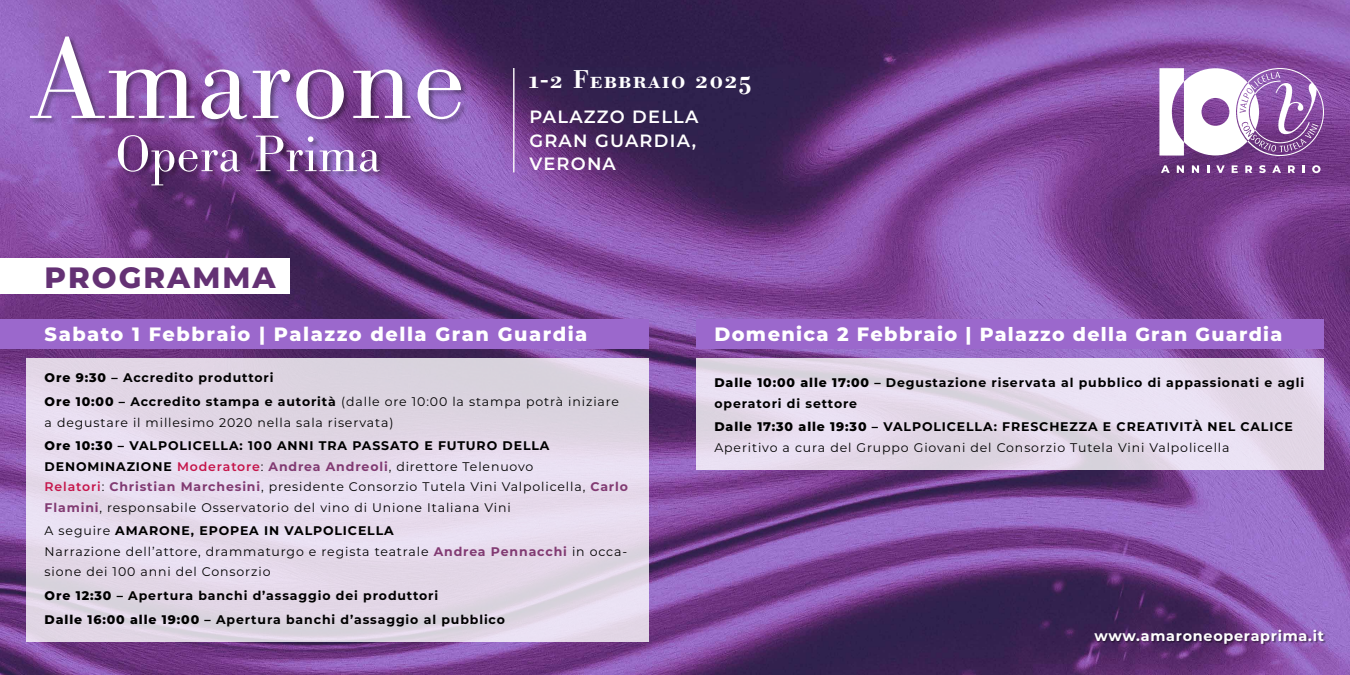
<style>
.page{position:relative;width:1350px;height:675px;background:#fff}
.page>*{position:absolute;margin:0;border:0;box-sizing:border-box;transform-origin:0 0}
.t1{font:300 122.12px "Bodoni EF";color:#fff}
.t2{font:300 53.25px "Bodoni EF";color:#fff}
.t3{font:800 29.38px "Montserrat";letter-spacing:.07em;color:#643174}
.t4{font:25.44px "Bodoni BE Medium SC";letter-spacing:.05em;color:#fff}
.t5{font:800 19.31px "Montserrat";letter-spacing:.08em;color:#fff}
.t6{font:800 18.94px "Montserrat";letter-spacing:.07em;color:#fff}
.t7{font:600 17.81px/23.8px "Montserrat";letter-spacing:.07em;color:#fff}
.t8{font:700 14.38px "Montserrat";letter-spacing:.05em;color:#fff}
.t9{font:12.5px/20.4px "Montserrat";letter-spacing:.07em;color:#000}
.t10{font:700 12.5px/23.8px "Montserrat";letter-spacing:.07em;color:#000}
.s1{font-weight:800}
.s2{font-weight:400}
.s3{font-weight:700}
.s4{font-weight:600;color:#c5144a}
.s5{font-weight:700;color:#813a72}
.s6{font-size:19.31px}
</style>
<div class="page">
<img style="left:0;top:0;width:1350px;height:675px">
<div style="left:29px;top:36px;width:439px;height:157px;background:#000;opacity:.4"></div>
<hr style="left:513px;top:68px;width:1px;height:104px;background:#fff">
<svg style="left:1161px;top:165px;width:9px;height:8px"></svg>
<svg style="left:1177px;top:165px;width:7px;height:8px"></svg>
<svg style="left:1192px;top:165px;width:7px;height:8px"></svg>
<svg style="left:1207px;top:165px;width:2px;height:8px"></svg>
<svg style="left:1216px;top:165px;width:9px;height:8px"></svg>
<svg style="left:1232px;top:165px;width:6px;height:8px"></svg>
<svg style="left:1245px;top:165px;width:7px;height:8px"></svg>
<svg style="left:1259px;top:165px;width:7px;height:8px"></svg>
<svg style="left:1272px;top:165px;width:9px;height:8px"></svg>
<svg style="left:1288px;top:165px;width:7px;height:8px"></svg>
<svg style="left:1302px;top:165px;width:3px;height:8px"></svg>
<svg style="left:1312px;top:165px;width:9px;height:8px"></svg>
<svg style="left:1159px;top:68px;width:165px;height:88px"></svg>
<div style="left:0;top:319px;width:649px;height:30px;background:#9b68cc"></div>
<div style="left:26px;top:358px;width:623px;height:284px;background:#e3d7e8"></div>
<div style="left:0;top:259px;width:289px;height:35px;background:#fff"></div>
<div style="left:1094px;top:629px;width:232px;height:17px;background:#000;opacity:.45"></div>
<svg style="left:696px;top:359px;width:628px;height:111px;background:#e4daea"></svg>
<div style="left:696px;top:319px;width:628px;height:30px;background:#9b68cc"></div>
<h1 class="t1" style="left:30px;top:35px;width:437px">Amarone</h1>
<h2 class="t2" style="left:115px;top:135px;width:267px">Opera Prima</h2>
<h3 class="t3" style="left:45px;top:264px;width:232px">PROGRAMMA</h3>
<h3 class="t4" style="left:529px;top:71px;width:224px">1-2 Febbraio 2025</h3>
<h3 class="t7" style="left:529px;top:106px;width:171px">PALAZZO DELLA<br>GRAN GUARDIA,<br>VERONA</h3>
<h3 class="t5" style="left:45px;top:326px;width:544px">Sabato 1 Febbraio | Palazzo della Gran Guardia</h3>
<p class="t10" style="left:45px;top:366px;width:576px"><span class="s1">Ore 9:30</span> – Accredito produttori<br><span class="s1">Ore 10:00</span> – Accredito stampa e autorità <span class="s2">(dalle ore 10:00 la stampa potrà iniziare</span></p>
<p class="t9" style="left:45px;top:411px;width:506px;line-height:23.8px">a degustare il millesimo 2020 nella sala riservata)<br><span class="s1">Ore 10:30</span> <span class="s3">– VALPOLICELLA: 100 ANNI TRA PASSATO E FUTURO DELLA</span></p>
<p class="t9" style="left:45px;top:457px;width:585px"><span class="s3">DENOMINAZIONE</span> <span class="s4">Moderatore</span>: <span class="s5">Andrea Andreoli</span>, direttore Telenuovo<br><span class="s4">Relatori</span>: <span class="s5">Christian Marchesini</span>, presidente Consorzio Tutela Vini Valpolicella, <span class="s5">Carlo<br>Flamini</span>, responsabile Osservatorio del vino di Unione Italiana Vini</p>
<p class="t9" style="left:45px;top:522px;width:584px">A seguire <span class="s3">AMARONE, EPOPEA IN VALPOLICELLA<br></span>Narrazione dell’attore, drammaturgo e regista teatrale <span class="s5">Andrea Pennacchi</span> in occa&shy;sione dei 100 anni del Consorzio</p>
<p class="t10" style="left:45px;top:584px;width:462px"><span class="s1">Ore 12:30</span> – Apertura banchi d’assaggio dei produttori<br><span class="s1">Dalle 16:00 alle 19:00</span> – Apertura banchi d’assaggio al pubblico</p>
<h3 class="t6" style="left:714px;top:326px;width:569px"><span class="s6">Domenica 2 Febbraio</span> | Palazzo della Gran Guardia</h3>
<p class="t10" style="left:714px;top:373px;width:591px;line-height:20.4px"><span class="s1">Dalle 10:00 alle 17:00</span> – Degustazione riservata al pubblico di appassionati e agli operatori di settore</p>
<p class="t9" style="left:714px;top:418px;width:580px"><span class="s1">Dalle 17:30 alle 19:30</span> <span class="s3">– VALPOLICELLA: FRESCHEZZA E CREATIVITÀ NEL CALICE<br></span>Aperitivo a cura del Gruppo Giovani del Consorzio Tutela Vini Valpolicella</p>
<p class="t8" style="left:1095px;top:628px;width:231px">www.amaroneoperaprima.it</p>
</div>
